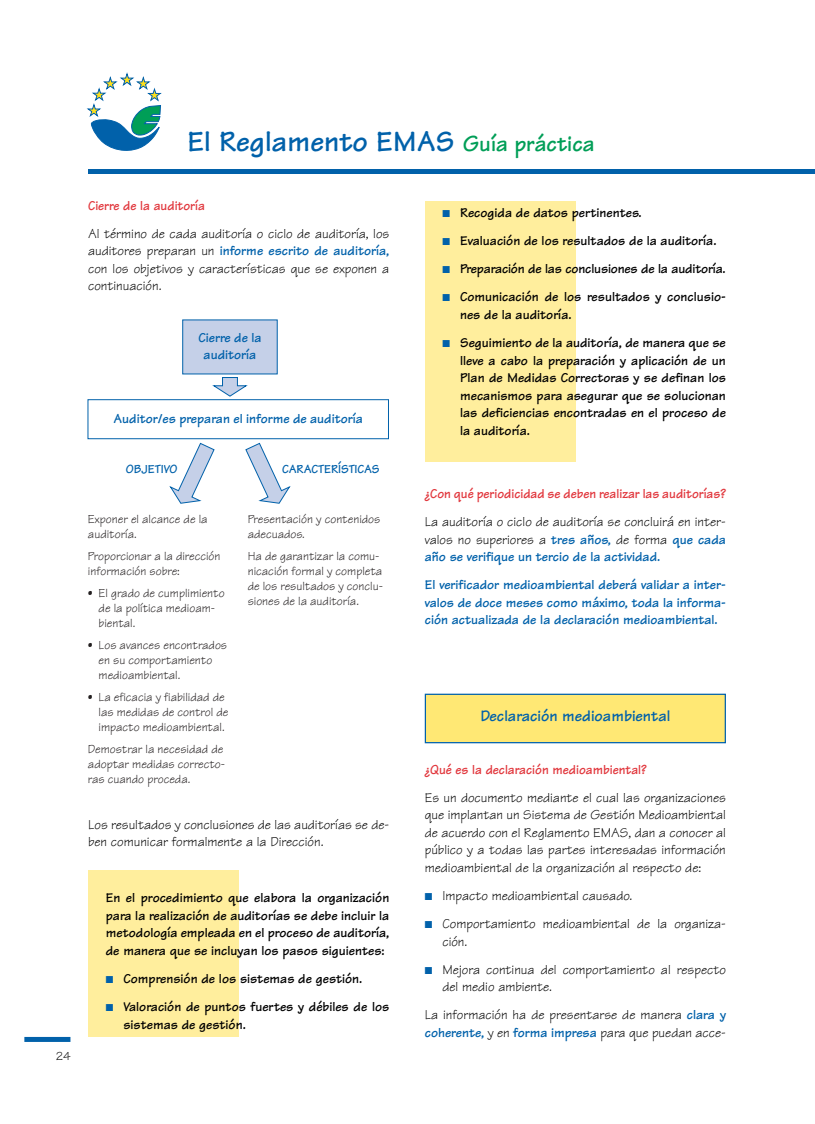
<style>
.page{position:relative;width:815px;height:1124px;background:#fff}
.page>*{position:absolute;margin:0;border:0;box-sizing:border-box;transform-origin:0 0}
.t1{font:700 30px "Tekton";color:#0161aa}
.t2{font:700 16.25px "Tekton";color:#0161aa}
.t3{font:13.75px/17.5px "Tekton";color:#000}
.t4{font:700 13.75px/17.5px "Tekton";color:#000}
.t5{font:700 13.75px/17.5px "Tekton";color:#0161aa;text-align:justify}
.t6{font:700 13.75px "Tekton";color:#e1373d}
.t7{font:12.5px/15px "Tekton";color:#231f20}
.t8{font:700 12.5px "Tekton";color:#0161aa}
.t9{font:12.5px "Tekton";color:#000}
.s1{font-size:23.12px;color:#009e57}
.s2{font-weight:700;color:#0161aa}
.s3{color:#0161aa}
</style>
<div class="page">
<div style="left:425px;top:200px;width:150px;height:261px;background:#ffee9d"></div>
<div style="left:88px;top:870px;width:151px;height:167px;background:#ffee9d"></div>
<div style="left:426px;top:695px;width:299px;height:47px;background:#ffe874"></div>
<div style="left:425px;top:694px;width:301px;height:49px;border:1px solid #0161aa"></div>
<div style="left:24px;top:1037px;width:46px;height:5px;background:#0161aa"></div>
<div style="left:88px;top:169px;width:691px;height:5px;background:#0161aa"></div>
<div style="left:779px;top:169px;width:36px;height:5px;background:#0161aa"></div>
<svg style="left:87px;top:72px;width:75px;height:79px"></svg>
<svg style="left:212px;top:377px;width:36px;height:20px"></svg>
<div style="left:88px;top:399px;width:301px;height:40px;background:#fff;border:1px solid #0161aa"></div>
<div style="left:182px;top:320px;width:96px;height:54px;background:#c5d0e8"></div>
<svg style="left:245px;top:442px;width:46px;height:62px"></svg>
<svg style="left:169px;top:442px;width:46px;height:62px"></svg>
<p class="t9" style="left:56px;top:1051px;width:16px">24</p>
<h1 class="t1" style="left:187px;top:131px;width:409px">El Reglamento EMAS <span class="s1">Guía práctica</span></h1>
<p class="t6" style="left:88px;top:200px;width:118px">Cierre de la auditoría</p>
<p class="t3" style="left:88px;top:227px;width:303px;text-align:justify">Al término de cada auditoría o ciclo de auditoría, los auditores preparan un <span class="s2">informe escrito de auditoría, </span>con los objetivos y características que se exponen a continuación.</p>
<p class="t5" style="left:198px;top:332px;width:65px;line-height:16.2px;text-align:center">Cierre de la auditoría</p>
<p class="t5" style="left:114px;top:411px;width:251px">Auditor/es preparan el informe de auditoría</p>
<p class="t8" style="left:126px;top:465px;width:53px">OBJETIVO</p>
<p class="t8" style="left:282px;top:465px;width:99px">CARACTERÍSTICAS</p>
<p class="t7" style="left:88px;top:513px;width:121px">Exponer el alcance de la auditoría.</p>
<p class="t7" style="left:88px;top:550px;width:134px">Proporcionar a la dirección información sobre:</p>
<p class="t7" style="left:99px;top:587px;width:128px;text-indent:-11px">• El grado de cumplimiento de la política medioam&shy;biental.</p>
<p class="t7" style="left:99px;top:639px;width:130px;text-indent:-11px">• Los avances encontrados en su comportamiento medioambiental.</p>
<p class="t7" style="left:99px;top:691px;width:131px;text-indent:-11px">• La eficacia y fiabilidad de las medidas de control de impacto medioambiental.</p>
<p class="t7" style="left:88px;top:743px;width:139px">Demostrar la necesidad de adoptar medidas correcto&shy;ras cuando proceda.</p>
<p class="t7" style="left:248px;top:513px;width:134px">Presentación y contenidos adecuados.</p>
<p class="t7" style="left:248px;top:550px;width:137px">Ha de garantizar la comu&shy;nicación formal y completa de los resultados y conclu&shy;siones de la auditoría.</p>
<p class="t3" style="left:88px;top:817px;width:303px">Los resultados y conclusiones de las auditorías se de&shy;ben comunicar formalmente a la Dirección.</p>
<p class="t4" style="left:106px;top:891px;width:285px;text-align:justify">En el procedimiento que elabora la organización para la realización de auditorías se debe incluir la metodología empleada en el proceso de auditoría, de manera que se incluyan los pasos siguientes:</p>
<p class="t4" style="left:106px;top:972px;width:258px"><span class="s3">■</span> Comprensión de los sistemas de gestión.</p>
<p class="t4" style="left:123px;top:1000px;width:267px;text-indent:-18px"><span class="s3">■</span> Valoración de puntos fuertes y débiles de los sistemas de gestión.</p>
<p class="t4" style="left:442px;top:206px;width:201px"><span class="s3">■</span> Recogida de datos pertinentes.</p>
<p class="t4" style="left:442px;top:234px;width:276px"><span class="s3">■</span> Evaluación de los resultados de la auditoría.</p>
<p class="t4" style="left:442px;top:262px;width:285px"><span class="s3">■</span> Preparación de las conclusiones de la auditoría.</p>
<p class="t4" style="left:460px;top:290px;width:267px;text-indent:-18px"><span class="s3">■</span> Comunicación de los resultados y conclusio&shy;nes de la auditoría.</p>
<p class="t4" style="left:460px;top:336px;width:267px;text-align:justify;text-indent:-18px"><span class="s3">■</span> Seguimiento de la auditoría, de manera que se lleve a cabo la preparación y aplicación de un Plan de Medidas Correctoras y se definan los mecanismos para asegurar que se solucionan las deficiencias encontradas en el proceso de la auditoría.</p>
<p class="t6" style="left:425px;top:489px;width:303px">¿Con qué periodicidad se deben realizar las auditorías?</p>
<p class="t3" style="left:425px;top:515px;width:303px;text-align:justify">La auditoría o ciclo de auditoría se concluirá en inter&shy;valos no superiores a <span class="s2">tres años,</span> de forma <span class="s2">que cada año se verifique un tercio de la actividad.</span></p>
<p class="t5" style="left:425px;top:578px;width:303px">El verificador medioambiental deberá validar a inter&shy;valos de doce meses como máximo, toda la informa&shy;ción actualizada de la declaración medioambiental.</p>
<p class="t2" style="left:480px;top:710px;width:191px">Declaración medioambiental</p>
<p class="t6" style="left:425px;top:764px;width:223px">¿Qué es la declaración medioambiental?</p>
<p class="t3" style="left:425px;top:790px;width:303px;text-align:justify">Es un documento mediante el cual las organizaciones que implantan un Sistema de Gestión Medioambiental de acuerdo con el Reglamento EMAS, dan a conocer al público y a todas las partes interesadas información medioambiental de la organización al respecto de:</p>
<p class="t3" style="left:425px;top:889px;width:209px"><span class="s3">■</span> Impacto medioambiental causado.</p>
<p class="t3" style="left:442px;top:917px;width:285px;text-indent:-18px"><span class="s3">■</span> Comportamiento medioambiental de la organiza&shy;ción.</p>
<p class="t3" style="left:442px;top:962px;width:285px;text-indent:-18px"><span class="s3">■</span> Mejora continua del comportamiento al respecto del medio ambiente.</p>
<p class="t3" style="left:425px;top:1008px;width:303px">La información ha de presentarse de manera <span class="s2">clara y coherente,</span> y en <span class="s2">forma impresa</span> para que puedan acce-</p>
</div>
